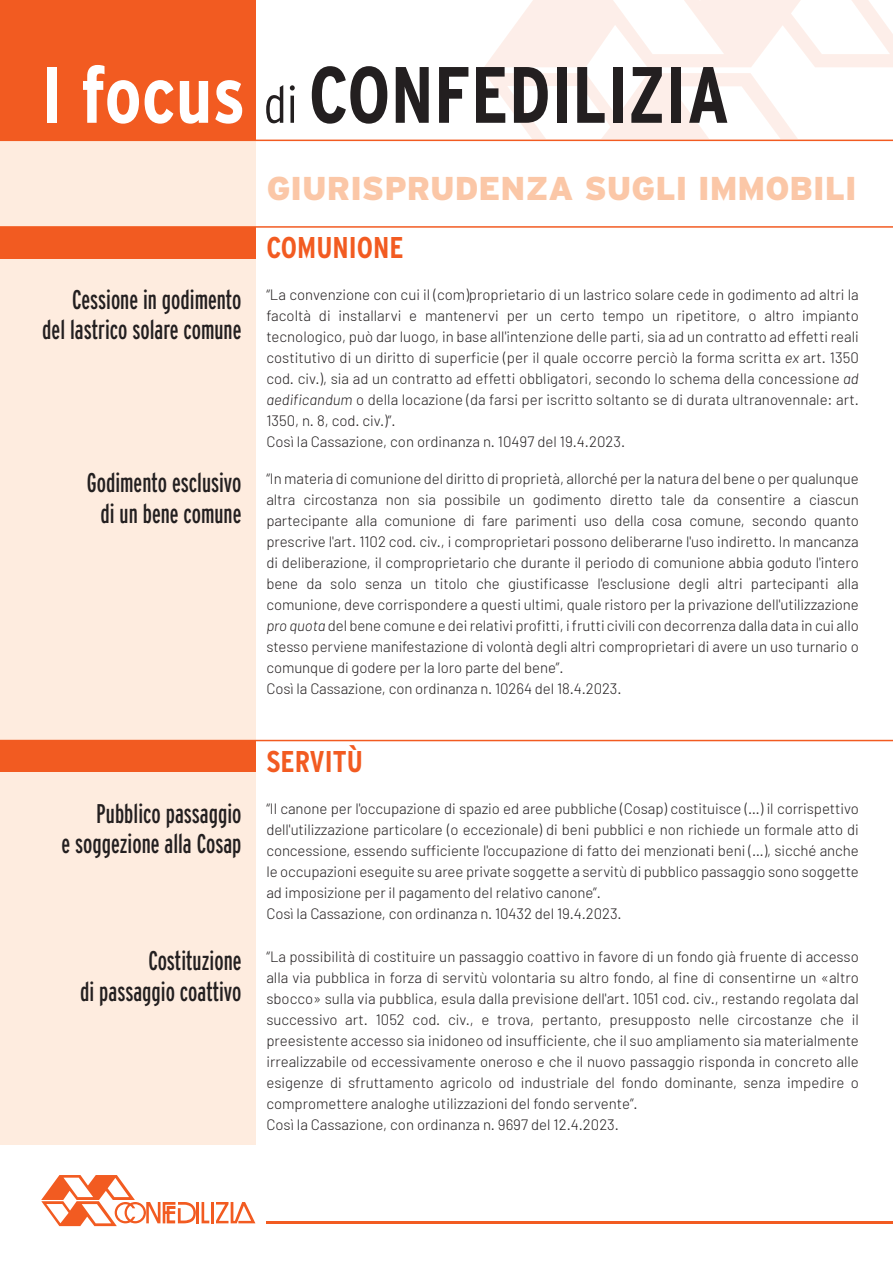
<style>
.page{position:relative;width:893px;height:1263px;background:#fff}
.page>*{position:absolute;margin:0;border:0;box-sizing:border-box;transform-origin:0 0}
.t1{font:700 condensed 79.65px "Interstate";color:#231f20}
.t2{font:900 33px "Interstate";color:#fbc7a7}
.t3{font:700 condensed 30px "Interstate";color:#f25b21}
.t4{font:extra-condensed 27px/30.5px "Interstate";color:#231f20;text-align:right}
.t5{font:300 15px/21px "Barlow";letter-spacing:-.005em;color:#231f20}
.s1{color:#fff}
.s2{font-weight:300;font-size:51.75px}
.s3{font-style:italic}
</style>
<div class="page">
<div style="left:0;top:0;width:255px;height:1144px;background:#feecdf"></div>
<hr style="left:267px;top:1221px;width:626px;height:2px;background:#f25b21">
<hr style="left:196px;top:1202px;width:3px;height:21px;background:#f25b21">
<svg style="left:202px;top:1202px;width:7px;height:21px"></svg>
<hr style="left:211px;top:1202px;width:3px;height:21px;background:#f25b21">
<svg style="left:216px;top:1202px;width:39px;height:21px"></svg>
<svg style="left:41px;top:1175px;width:155px;height:51px"></svg>
<svg style="left:484px;top:0;width:409px;height:67px"></svg>
<svg style="left:485px;top:73px;width:313px;height:66px"></svg>
<div style="left:0;top:0;width:255px;height:140px;background:#f25b21"></div>
<hr style="left:0;top:140px;width:893px;height:1px;background:#f25b21">
<hr style="left:0;top:226px;width:893px;height:2px;background:#f25b21">
<div style="left:0;top:227px;width:255px;height:31px;background:#f25b21"></div>
<hr style="left:0;top:740px;width:893px;height:1px;background:#f25b21">
<div style="left:0;top:740px;width:255px;height:32px;background:#f25b21"></div>
<h1 class="t1" style="left:41px;top:50px;width:690px"><span class="s1">I focus</span> <span class="s2">di</span> CONFEDILIZIA</h1>
<h2 class="t2" style="left:267px;top:169px;width:591px">GIURISPRUDENZA SUGLI IMMOBILI</h2>
<h3 class="t3" style="left:266px;top:231px;width:139px">COMUNIONE</h3>
<h3 class="t4" style="left:42px;top:284px;width:201px">Cessione in godimento<br>del lastrico solare comune</h3>
<p class="t5" style="left:266px;top:284px;width:594px">“La convenzione con cui il (com)proprietario di un lastrico solare cede in godimento ad altri la facoltà di installarvi e mantenervi per un certo tempo un ripetitore, o altro impianto tecnologico, può dar luogo, in base all'intenzione delle parti, sia ad un contratto ad effetti reali costitutivo di un diritto di superficie (per il quale occorre perciò la forma scritta <span class="s3">ex</span> art. 1350 cod. civ.), sia ad un contratto ad effetti obbligatori, secondo lo schema della concessione <span class="s3">ad aedificandum</span> o della locazione (da farsi per iscritto soltanto se di durata ultranovennale: art.<br>1350, n. 8, cod. civ.)”.<br>Così la Cassazione, con ordinanza n. 10497 del 19.4.2023.</p>
<h3 class="t4" style="left:87px;top:467px;width:156px;text-align:center">Godimento esclusivo di un bene comune</h3>
<p class="t5" style="left:266px;top:467px;width:594px">“In materia di comunione del diritto di proprietà, allorché per la natura del bene o per qualunque altra circostanza non sia possibile un godimento diretto tale da consentire a ciascun partecipante alla comunione di fare parimenti uso della cosa comune, secondo quanto prescrive l'art. 1102 cod. civ., i comproprietari possono deliberarne l'uso indiretto. In mancanza di deliberazione, il comproprietario che durante il periodo di comunione abbia goduto l'intero bene da solo senza un titolo che giustificasse l'esclusione degli altri partecipanti alla comunione, deve corrispondere a questi ultimi, quale ristoro per la privazione dell'utilizzazione <span class="s3">pro quota</span> del bene comune e dei relativi profitti, i frutti civili con decorrenza dalla data in cui allo stesso perviene manifestazione di volontà degli altri comproprietari di avere un uso turnario o comunque di godere per la loro parte del bene”.<br>Così la Cassazione, con ordinanza n. 10264 del 18.4.2023.</p>
<h3 class="t3" style="left:266px;top:745px;width:98px">SERVITÙ</h3>
<h3 class="t4" style="left:62px;top:798px;width:181px">Pubblico passaggio<br>e soggezione alla Cosap</h3>
<p class="t5" style="left:266px;top:798px;width:594px">“Il canone per l'occupazione di spazio ed aree pubbliche (Cosap) costituisce (…) il corrispettivo dell'utilizzazione particolare (o eccezionale) di beni pubblici e non richiede un formale atto di concessione, essendo sufficiente l'occupazione di fatto dei menzionati beni (…), sicché anche le occupazioni eseguite su aree private soggette a servitù di pubblico passaggio sono soggette ad imposizione per il pagamento del relativo canone”.<br>Così la Cassazione, con ordinanza n. 10432 del 19.4.2023.</p>
<h3 class="t4" style="left:80px;top:945px;width:163px">Costituzione<br>di passaggio coattivo</h3>
<p class="t5" style="left:266px;top:946px;width:594px">“La possibilità di costituire un passaggio coattivo in favore di un fondo già fruente di accesso alla via pubblica in forza di servitù volontaria su altro fondo, al fine di consentirne un «altro sbocco» sulla via pubblica, esula dalla previsione dell'art. 1051 cod. civ., restando regolata dal successivo art. 1052 cod. civ., e trova, pertanto, presupposto nelle circostanze che il preesistente accesso sia inidoneo od insufficiente, che il suo ampliamento sia materialmente irrealizzabile od eccessivamente oneroso e che il nuovo passaggio risponda in concreto alle esigenze di sfruttamento agricolo od industriale del fondo dominante, senza impedire o compromettere analoghe utilizzazioni del fondo servente”.<br>Così la Cassazione, con ordinanza n. 9697 del 12.4.2023.</p>
</div>
